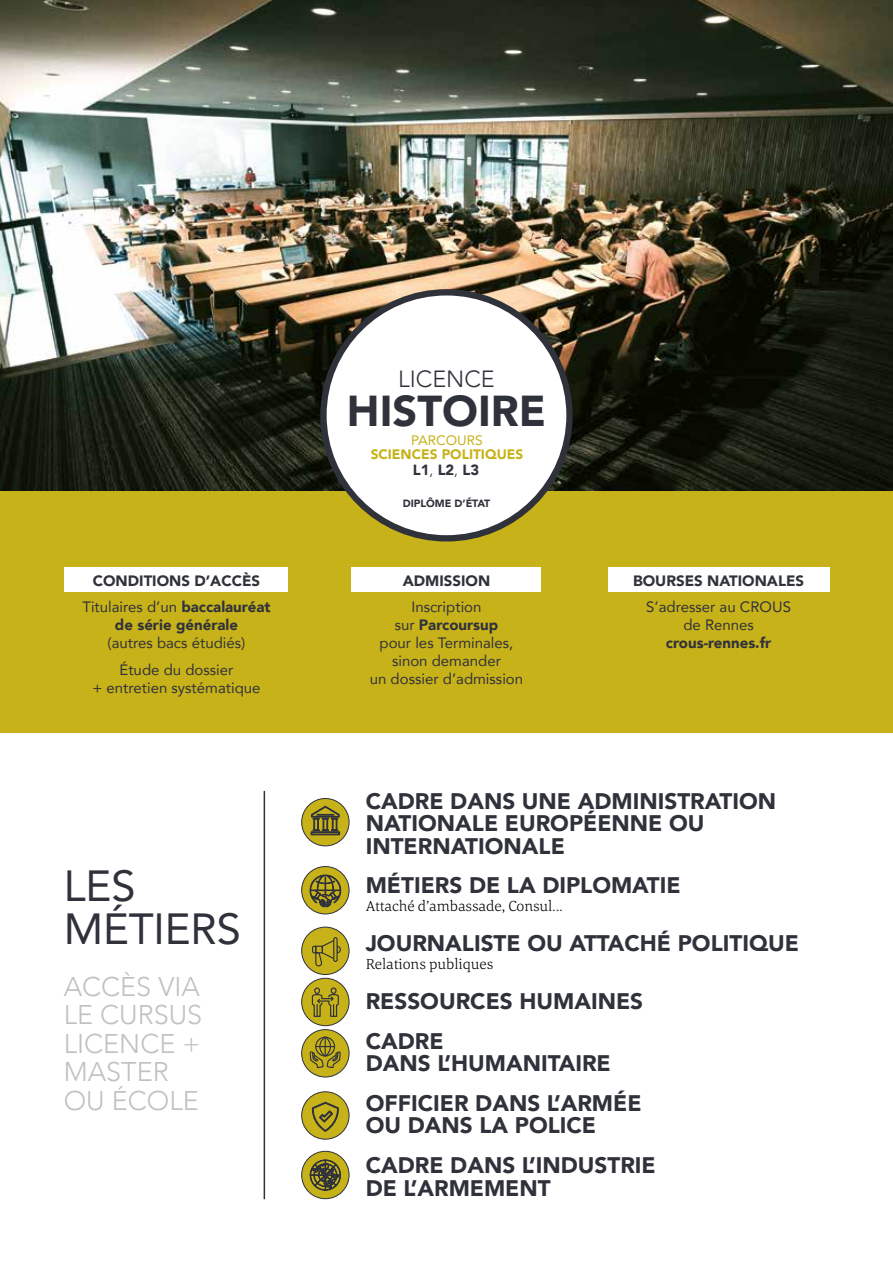
<style>
.page{position:relative;width:893px;height:1263px;background:#fff}
.page>*{position:absolute;margin:0;border:0;box-sizing:border-box;transform-origin:0 0}
.t1{font:43.5px/43.5px "Avenir";letter-spacing:-.005em;color:#30323b}
.t2{font:900 43.2px "Avenir";color:#30323b}
.t3{font:300 27px/28.5px "Avenir";color:#c1c1c4}
.t4{font:300 23.4px "Avenir";color:#30323b}
.t5{font:900 22.5px/39.8px "Avenir";color:#30323b}
.t6{font:15px/18px "Avenir";color:#30323b;text-align:center}
.t7{font:900 15px/26.5px "Avenir";color:#30323b;text-align:center}
.t8{font:300 15px "Corda";color:#000}
.t9{font:900 14.7px "Avenir";color:#30323b}
.t10{font:900 13.65px "Avenir";color:#c8b219}
.t11{font:13.65px "Avenir";color:#c8b219}
.t12{font:900 10.5px "Avenir";color:#30323b}
.s1{font-weight:400}
.s2{font-weight:300}
.s3{font-weight:900}
.s4{color:#30323b}
</style>
<div class="page">
<div style="left:0;top:490px;width:893px;height:242px;background:#c8b219"></div>
<img style="left:0;top:0;width:893px;height:490px">
<hr style="left:264px;top:791px;width:1px;height:408px;background:#30323b">
<svg style="left:302px;top:866px;width:47px;height:48px"></svg>
<svg style="left:310px;top:875px;width:31px;height:32px"></svg>
<div style="left:301px;top:866px;width:49px;height:48px;border:1px solid #30323b;border-radius:50%"></div>
<div style="left:302px;top:927px;width:47px;height:47px;background:#c8b219;border-radius:50%"></div>
<svg style="left:312px;top:940px;width:29px;height:26px"></svg>
<hr style="left:334px;top:938px;width:3px;height:23px;background:#c8b219;border-radius:2px">
<div style="left:333px;top:937px;width:5px;height:25px;border:1px solid #30323b;border-radius:2px"></div>
<div style="left:315px;top:946px;width:8px;height:7px;border:1px solid #30323b"></div>
<div style="left:301px;top:927px;width:49px;height:48px;border:1px solid #30323b;border-radius:50%"></div>
<div style="left:302px;top:1092px;width:47px;height:47px;background:#c8b219;border-radius:50%"></div>
<svg style="left:312px;top:1102px;width:27px;height:30px"></svg>
<div style="left:301px;top:1091px;width:49px;height:49px;border:1px solid #30323b;border-radius:50%"></div>
<div style="left:64px;top:568px;width:224px;height:24px;background:#fff"></div>
<div style="left:351px;top:568px;width:190px;height:24px;background:#fff"></div>
<div style="left:608px;top:568px;width:221px;height:24px;background:#fff"></div>
<svg style="left:302px;top:798px;width:47px;height:48px"></svg>
<div style="left:311px;top:832px;width:29px;height:3px;border:1px solid #30323b"></div>
<svg style="left:311px;top:806px;width:28px;height:25px"></svg>
<div style="left:301px;top:798px;width:49px;height:48px;border:1px solid #30323b;border-radius:50%"></div>
<div style="left:302px;top:1029px;width:47px;height:48px;background:#c8b219;border-radius:50%"></div>
<div style="left:315px;top:1036px;width:20px;height:20px;border:1px solid #30323b;border-radius:50%"></div>
<div style="left:319px;top:1036px;width:12px;height:20px;border:1px solid #30323b;border-radius:50%"></div>
<svg style="left:309px;top:1037px;width:32px;height:31px"></svg>
<div style="left:301px;top:1029px;width:49px;height:48px;border:1px solid #30323b;border-radius:50%"></div>
<div style="left:302px;top:978px;width:47px;height:48px;background:#c8b219;border-radius:50%"></div>
<div style="left:314px;top:987px;width:6px;height:7px;border:1px solid #30323b;border-radius:50%"></div>
<div style="left:331px;top:987px;width:6px;height:7px;border:1px solid #30323b;border-radius:50%"></div>
<svg style="left:312px;top:993px;width:27px;height:24px"></svg>
<div style="left:301px;top:978px;width:49px;height:48px;border:1px solid #30323b;border-radius:50%"></div>
<div style="left:302px;top:1151px;width:47px;height:48px;background:#c8b219;border-radius:50%"></div>
<svg style="left:310px;top:1159px;width:31px;height:32px"></svg>
<div style="left:301px;top:1151px;width:49px;height:48px;border:1px solid #30323b;border-radius:50%"></div>
<div style="left:323px;top:292px;width:246px;height:246px;background:#fff;border-radius:50%"></div>
<div style="left:320px;top:289px;width:253px;height:252px;border:6px solid #30323b;border-radius:50%"></div>
<p class="t7" style="left:82px;top:567px;width:190px">CONDITIONS D’ACCÈS<br><span class="s1">Titulaires d’un</span> baccalauréat</p>
<p class="t7" style="left:115px;top:611px;width:125px">de série générale</p>
<p class="t6" style="left:108px;top:629px;width:139px;line-height:26.5px">(autres bacs étudiés)<br>Étude du dossier</p>
<p class="t6" style="left:92px;top:678px;width:170px">+ entretien systématique</p>
<h1 class="t1" style="left:64px;top:863px;width:179px">LES<br>MÉTIERS</h1>
<p class="t3" style="left:64px;top:972px;width:140px">ACCÈS VIA<br>LE CURSUS<br>LICENCE +<br>MASTER<br>OU ÉCOLE</p>
<p class="t4" style="left:398px;top:365px;width:98px">LICENCE</p>
<h2 class="t2" style="left:347px;top:374px;width:200px">HISTOIRE</h2>
<p class="t11" style="left:411px;top:429px;width:73px">PARCOURS</p>
<p class="t10" style="left:371px;top:442px;width:154px">SCIENCES POLITIQUES</p>
<p class="t9" style="left:413px;top:458px;width:68px">L1<span class="s2">,</span> L2<span class="s2">,</span> L3</p>
<p class="t12" style="left:403px;top:494px;width:89px">DIPLÔME D’ÉTAT</p>
<p class="t7" style="left:403px;top:567px;width:89px">ADMISSION</p>
<p class="t6" style="left:370px;top:598px;width:155px">Inscription<br>sur <span class="s3">Parcoursup<br></span>pour les Terminales, sinon demander<br>un dossier d’admission</p>
<p class="t7" style="left:633px;top:567px;width:173px">BOURSES NATIONALES</p>
<p class="t6" style="left:646px;top:598px;width:146px">S’adresser au CROUS de Rennes</p>
<p class="t7" style="left:666px;top:629px;width:107px">crous-rennes.fr</p>
<p class="t5" style="left:366px;top:789px;width:412px;line-height:22.5px">CADRE DANS UNE ADMINISTRATION<br>NATIONALE EUROPÉENNE OU<br>INTERNATIONALE</p>
<p class="t5" style="left:366px;top:865px;width:316px">MÉTIERS DE LA DIPLOMATIE</p>
<p class="t8" style="left:366px;top:896px;width:199px">Attaché d’ambassade, Consul<span class="s4">...</span></p>
<p class="t5" style="left:366px;top:923px;width:435px">JOURNALISTE OU ATTACHÉ POLITIQUE</p>
<p class="t8" style="left:366px;top:954px;width:129px">Relations publiques</p>
<p class="t5" style="left:366px;top:980px;width:279px">RESSOURCES HUMAINES<br>CADRE</p>
<p class="t5" style="left:366px;top:1043px;width:277px">DANS L’HUMANITAIRE<br>OFFICIER DANS L’ARMÉE</p>
<p class="t5" style="left:366px;top:1105px;width:292px">OU DANS LA POLICE<br>CADRE DANS L’INDUSTRIE</p>
<p class="t5" style="left:366px;top:1167px;width:187px">DE L’ARMEMENT</p>
</div>
